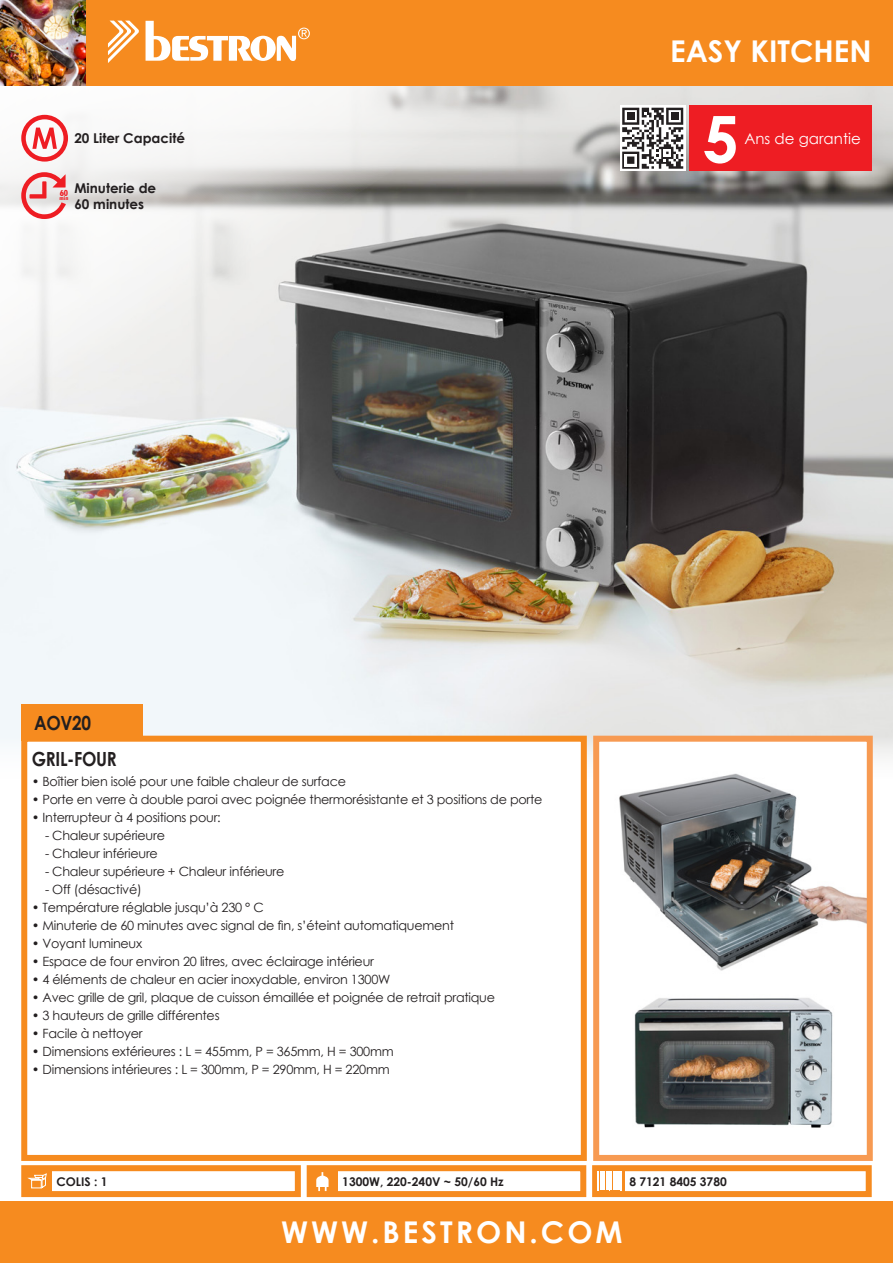
<style>
.page{position:relative;width:893px;height:1263px;background:#fff}
.page>*{position:absolute;margin:0;border:0;box-sizing:border-box;transform-origin:0 0}
.t1{font:700 64.5px "Century Gothic";color:#fff}
.Koptekst{font:700 30px "Century Gothic";letter-spacing:.1em;color:#fff}
.Koptekst-2{font:700 30px "Century Gothic";color:#fff}
.t2{font:700 19.5px "Century Gothic";letter-spacing:-.02em;color:#231f20;scale:.88 1}
.t3{font:15px "Century Gothic";color:#fff}
.t4{font:700 13.5px/16.2px "Century Gothic";color:#231f20}
.Tekst{font:12.75px "Century Gothic";letter-spacing:-.02em;color:#231f20}
.Koptekst-3{font:700 12px "Century Gothic";color:#231f20}
.t5{font:700 condensed 8.4px "Futura BT";color:#ee1d23;scale:1.15 1}
.t6{font:700 condensed 5.7px "Futura BT";color:#ee1d23;scale:1.15 1}
</style>
<div class="page">
<img style="left:0;top:85px;width:893px;height:651px">
<div style="left:0;top:736px;width:893px;height:51px;background:linear-gradient(to bottom,#edeff0,#fff)"></div>
<svg style="left:0;top:85px;width:718px;height:375px"></svg>
<div style="left:0;top:0;width:893px;height:85px;background:#f68b1f"></div>
<div style="left:0;top:1201px;width:893px;height:62px;background:#f68b1f"></div>
<svg style="left:146px;top:21px;width:164px;height:40px"></svg>
<svg style="left:108px;top:21px;width:31px;height:42px"></svg>
<div style="left:21px;top:736px;width:566px;height:425px;background:#fff;border:6px solid #f68b1f"></div>
<div style="left:689px;top:105px;width:183px;height:66px;background:#ee1d23"></div>
<div style="left:24px;top:1167px;width:28px;height:28px;background:#f68b1f"></div>
<svg style="left:28px;top:1173px;width:19px;height:16px"></svg>
<div style="left:596px;top:1168px;width:28px;height:28px;background:#f68b1f"></div>
<div style="left:309px;top:1168px;width:29px;height:28px;background:#f68b1f"></div>
<svg style="left:316px;top:1172px;width:13px;height:18px"></svg>
<div style="left:21px;top:1165px;width:280px;height:32px;border:6px solid #f68b1f"></div>
<div style="left:307px;top:1165px;width:279px;height:32px;border:6px solid #f68b1f"></div>
<div style="left:592px;top:1165px;width:280px;height:32px;border:6px solid #f68b1f"></div>
<svg style="left:620px;top:105px;width:66px;height:66px"></svg>
<svg style="left:622px;top:108px;width:61px;height:61px"></svg>
<img style="left:0;top:0;width:85px;height:85px">
<svg style="left:597px;top:1171px;width:25px;height:20px"></svg>
<div style="left:21px;top:705px;width:122px;height:36px;background:#f68b1f"></div>
<svg style="left:21px;top:172px;width:45px;height:47px"></svg>
<svg style="left:21px;top:115px;width:47px;height:47px"></svg>
<div style="left:596px;top:739px;width:274px;height:419px;background:#fff"></div>
<img style="left:619px;top:773px;width:247px;height:198px">
<div style="left:593px;top:736px;width:280px;height:425px;border:6px solid #f79a52"></div>
<img style="left:634px;top:998px;width:199px;height:130px">
<p class="Koptekst-2" style="left:670px;top:28px;width:203px">EASY KITCHEN</p>
<p class="t1" style="left:703px;top:90px;width:38px">5</p>
<p class="t4" style="left:74px;top:130px;width:112px">20 Liter Capacité</p>
<p class="t3" style="left:744px;top:128px;width:118px">Ans de garantie</p>
<p class="t4" style="left:74px;top:179px;width:83px">Minuterie de<br>60 minutes</p>
<p class="t5" style="left:60px;top:188px;width:9px">60</p>
<p class="t6" style="left:59px;top:195px;width:9px">min</p>
<p class="t2" style="left:34px;top:708px;width:66px">AOV20</p>
<p class="t2" style="left:32px;top:744px;width:98px">GRIL-FOUR</p>
<p class="Tekst" style="left:32px;top:772px;width:316px">• Boîtier bien isolé pour une faible chaleur de surface</p>
<p class="Tekst" style="left:32px;top:790px;width:512px">• Porte en verre à double paroi avec poignée thermorésistante et 3 positions de porte</p>
<p class="Tekst" style="left:32px;top:808px;width:190px">• Interrupteur à 4 positions pour:</p>
<p class="Tekst" style="left:45px;top:826px;width:121px">- Chaleur supérieure</p>
<p class="Tekst" style="left:45px;top:844px;width:114px">- Chaleur inférieure</p>
<p class="Tekst" style="left:45px;top:862px;width:241px">- Chaleur supérieure + Chaleur inférieure</p>
<p class="Tekst" style="left:45px;top:880px;width:98px">- Off (désactivé)</p>
<p class="Tekst" style="left:32px;top:898px;width:233px">• Température réglable jusqu’à 230 ° C</p>
<p class="Tekst" style="left:32px;top:916px;width:424px">• Minuterie de 60 minutes avec signal de fin, s’éteint automatiquement</p>
<p class="Tekst" style="left:32px;top:934px;width:112px">• Voyant lumineux</p>
<p class="Tekst" style="left:32px;top:952px;width:344px">• Espace de four environ 20 litres, avec éclairage intérieur</p>
<p class="Tekst" style="left:32px;top:970px;width:360px">• 4 éléments de chaleur en acier inoxydable, environ 1300W</p>
<p class="Tekst" style="left:32px;top:988px;width:465px">• Avec grille de gril, plaque de cuisson émaillée et poignée de retrait pratique</p>
<p class="Tekst" style="left:32px;top:1006px;width:189px">• 3 hauteurs de grille différentes</p>
<p class="Tekst" style="left:32px;top:1024px;width:112px">• Facile à nettoyer</p>
<p class="Tekst" style="left:32px;top:1042px;width:363px">• Dimensions extérieures : L = 455mm, P = 365mm, H = 300mm</p>
<p class="Tekst" style="left:32px;top:1060px;width:359px">• Dimensions intérieures : L = 300mm, P = 290mm, H = 220mm</p>
<p class="Koptekst-3" style="left:56px;top:1172px;width:53px">COLIS : 1</p>
<p class="Koptekst-3" style="left:342px;top:1172px;width:163px">1300W, 220-240V ~ 50/60 Hz</p>
<p class="Koptekst-3" style="left:629px;top:1172px;width:99px">8 7121 8405 3780</p>
<p class="Koptekst" style="left:281px;top:1210px;width:343px">WWW.BESTRON.COM</p>
</div>
